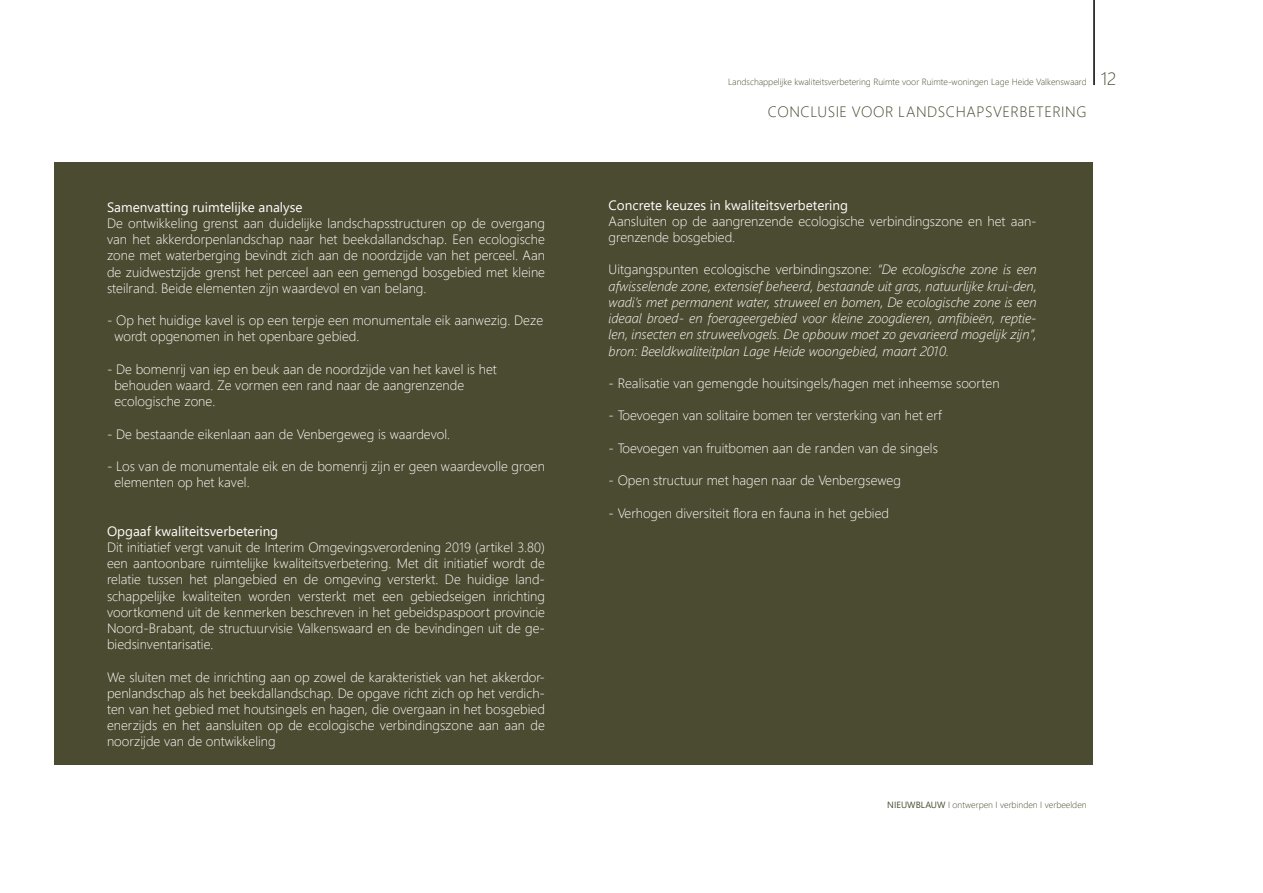
<style>
.page{position:relative;width:1263px;height:893px;background:#fff}
.page>*{position:absolute;margin:0;border:0;box-sizing:border-box;transform-origin:0 0}
.t1{font:300 15px "Segoe UI";letter-spacing:.035em;color:#4b4b31}
.t2{font:300 13.5px/16.2px "Segoe UI";color:#fff}
.t3{font:italic 300 13.5px/16.2px "Segoe UI";color:#fff;text-align:justify}
.t4{font:13.5px "Segoe UI";color:#fff}
.t5{font:300 9px "Segoe UI";color:#4b4b31}
.s1{font-size:18px}
.s2{font-style:normal}
.s3{font-weight:400}
</style>
<div class="page">
<hr style="left:1093px;top:0;width:2px;height:85px;background:#000">
<div style="left:54px;top:162px;width:1038px;height:603px;background:#4b4b31"></div>
<p class="t4" style="left:107px;top:194px;width:197px">Samenvatting ruimtelijke analyse</p>
<p class="t2" style="left:107px;top:214px;width:439px;text-align:justify">De ontwikkeling grenst aan duidelijke landschapsstructuren op de overgang van het akkerdorpenlandschap naar het beekdallandschap. Een ecologische zone met waterberging bevindt zich aan de noordzijde van het perceel. Aan de zuidwestzijde grenst het perceel aan een gemengd bosgebied met kleine steilrand. Beide elementen zijn waardevol en van belang.</p>
<p class="t2" style="left:114px;top:311px;width:430px;text-indent:-7px">- Op het huidige kavel is op een terpje een monumentale eik aanwezig. Deze wordt opgenomen in het openbare gebied.</p>
<p class="t2" style="left:114px;top:360px;width:384px;text-indent:-7px">- De bomenrij van iep en beuk aan de noordzijde van het kavel is het behouden waard. Ze vormen een rand naar de aangrenzende ecologische zone.</p>
<p class="t2" style="left:107px;top:424px;width:345px">- De bestaande eikenlaan aan de Venbergeweg is waardevol.</p>
<p class="t2" style="left:114px;top:457px;width:432px;text-indent:-7px">- Los van de monumentale eik en de bomenrij zijn er geen waardevolle groen elementen op het kavel.</p>
<p class="t4" style="left:107px;top:518px;width:173px">Opgaaf kwaliteitsverbetering</p>
<p class="t2" style="left:107px;top:538px;width:439px;text-align:justify">Dit initiatief vergt vanuit de Interim Omgevingsverordening 2019 (artikel 3.80) een aantoonbare ruimtelijke kwaliteitsverbetering. Met dit initiatief wordt de relatie tussen het plangebied en de omgeving versterkt. De huidige land&shy;schappelijke kwaliteiten worden versterkt met een gebiedseigen inrichting voortkomend uit de kenmerken beschreven in het gebeidspaspoort provincie Noord-Brabant, de structuurvisie Valkenswaard en de bevindingen uit de ge&shy;biedsinventarisatie.</p>
<p class="t2" style="left:107px;top:667px;width:439px;text-align:justify">We sluiten met de inrichting aan op zowel de karakteristiek van het akkerdor&shy;penlandschap als het beekdallandschap. De opgave richt zich op het verdich&shy;ten van het gebied met houtsingels en hagen, die overgaan in het bosgebied enerzijds en het aansluiten op de ecologische verbindingszone aan aan de noorzijde van de ontwikkeling</p>
<p class="t5" style="left:728px;top:73px;width:390px">Landschappelijke kwaliteitsverbetering Ruimte voor Ruimte-woningen Lage Heide Valkenswaard <span class="s1">12</span></p>
<p class="t1" style="left:768px;top:98px;width:320px">CONCLUSIE VOOR LANDSCHAPSVERBETERING</p>
<p class="t4" style="left:609px;top:192px;width:241px">Concrete keuzes in kwaliteitsverbetering</p>
<p class="t2" style="left:609px;top:212px;width:430px">Aansluiten op de aangrenzende ecologische verbindingszone en het aan&shy;grenzende bosgebied.</p>
<p class="t3" style="left:609px;top:259px;width:430px"><span class="s2">Uitgangspunten ecologische verbindingszone:</span> “De ecologische zone is een afwisselende zone, extensief beheerd, bestaande uit gras, natuurlijke krui-den, wadi’s met permanent water, struweel en bomen, De ecologische zone is een ideaal broed- en foerageergebied voor kleine zoogdieren, amfibieën, reptie&shy;len, insecten en struweelvogels. De opbouw moet zo gevarieerd mogelijk zijn”, bron: Beeldkwaliteitplan Lage Heide woongebied, maart 2010.</p>
<p class="t2" style="left:609px;top:374px;width:393px">- Realisatie van gemengde houitsingels/hagen met inheemse soorten</p>
<p class="t2" style="left:609px;top:406px;width:335px">- Toevoegen van solitaire bomen ter versterking van het erf</p>
<p class="t2" style="left:609px;top:438px;width:331px">- Toevoegen van fruitbomen aan de randen van de singels</p>
<p class="t2" style="left:609px;top:471px;width:294px">- Open structuur met hagen naar de Venbergseweg</p>
<p class="t2" style="left:609px;top:503px;width:282px">- Verhogen diversiteit flora en fauna in het gebied</p>
<p class="t5" style="left:887px;top:796px;width:201px"><span class="s3">NIEUWBLAUW</span> I ontwerpen I verbinden I verbeelden</p>
</div>
